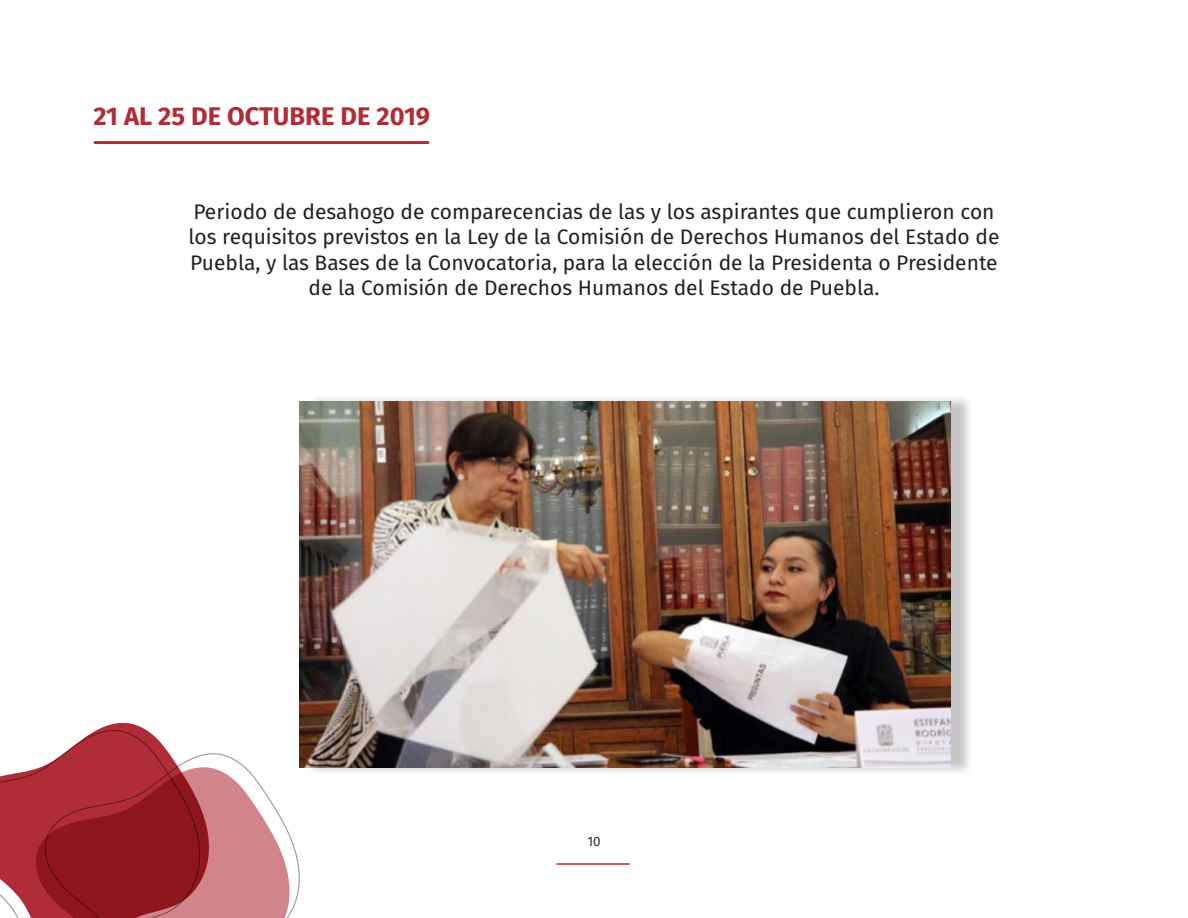
<style>
.page{position:relative;width:1188px;height:918px;background:#fff}
.page>*{position:absolute;margin:0;border:0;box-sizing:border-box;transform-origin:0 0}
.t1{font:700 25.5px "Fira Sans";color:#b02c37}
.t2{font:21px/25.2px "Fira Sans";color:#231f20;text-align:center}
.t3{font:13.5px "Fira Sans";color:#231f20}
</style>
<div class="page">
<hr style="left:557px;top:863px;width:72px;height:2px;background:#b02c37">
<hr style="left:95px;top:141px;width:333px;height:3px;background:#b02c37">
<svg style="left:0;top:721px;width:301px;height:197px"></svg>
<div style="left:306px;top:394px;width:667px;height:383px;background:#231f20;opacity:.26"></div>
<img style="left:300px;top:402px;width:650px;height:365px">
<p class="t1" style="left:94px;top:95px;width:338px">21 AL 25 DE OCTUBRE DE 2019</p>
<p class="t2" style="left:189px;top:199px;width:812px">Periodo de desahogo de comparecencias de las y los aspirantes que cumplieron con los requisitos previstos en la Ley de la Comisión de Derechos Humanos del Estado de Puebla, y las Bases de la Convocatoria, para la elección de la Presidenta o Presidente de la Comisión de Derechos Humanos del Estado de Puebla.</p>
<p class="t3" style="left:587px;top:831px;width:15px">10</p>
</div>
